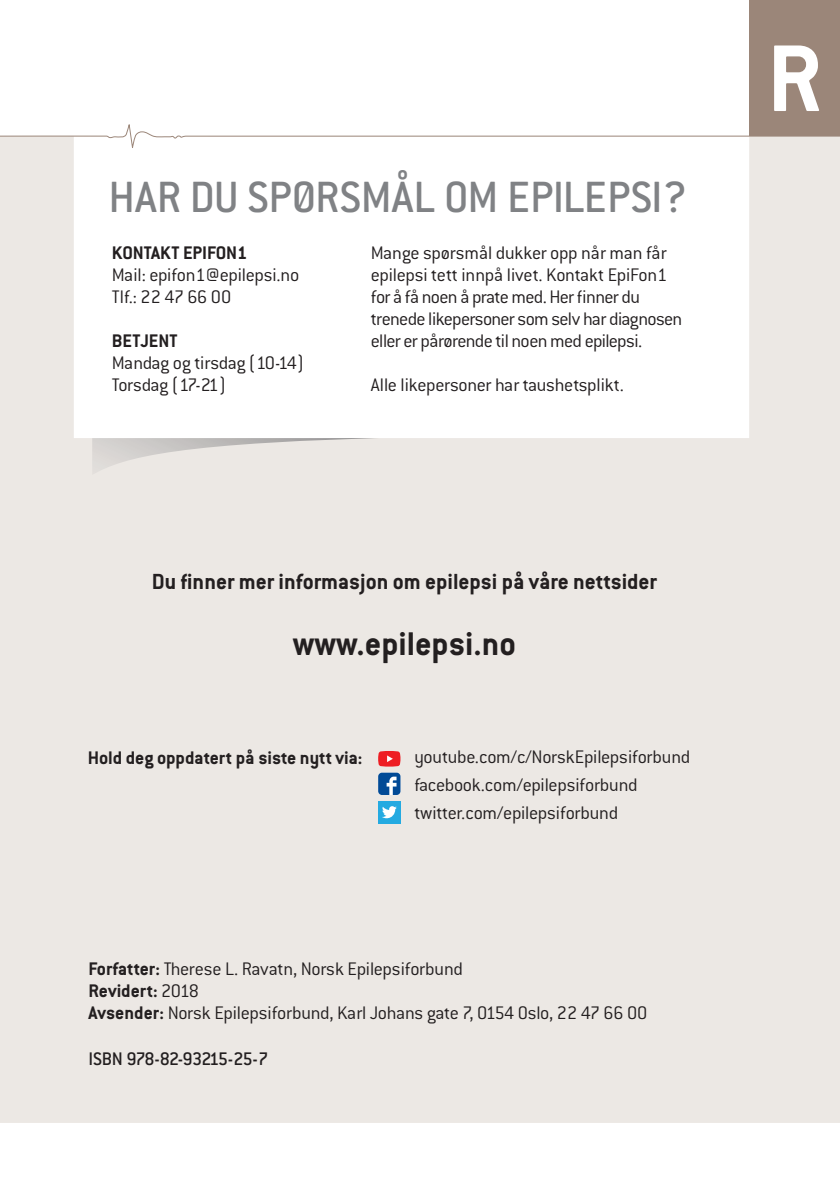
<style>
.page{position:relative;width:840px;height:1191px;background:#fff}
.page>*{position:absolute;margin:0;border:0;box-sizing:border-box;transform-origin:0 0}
.t1{font:700 104px "Conduit ITC";color:#fff}
.Har_du_spørsmål{font:500 48px "Conduit ITC";color:#808285}
.Epi_Brød{font:700 36px "Conduit ITC";color:#231f20}
.Epi_Brød-2{font:700 24px "Conduit ITC";color:#231f20}
.Epi_Brød-3{font:300 20px/22px "Conduit ITC";letter-spacing:-.02em;color:#231f20}
.Epilepsi{font:300 20px "Conduit ITC";letter-spacing:-.015em;color:#231f20}
.Epilepsi-2{font:700 20px "Conduit ITC";color:#231f20}
.Epi_sub{font:700 20px "Conduit ITC";color:#231f20}
.t2{font:500 20px "Conduit ITC";letter-spacing:-.045em;color:#231f20}
.Epi_Brød-4{font:300 20px "Conduit ITC";color:#231f20}
.Epi_Brød-5{font:700 20px "Conduit ITC";color:#231f20}
.s1{font-weight:700}
.s2{font-weight:300}
</style>
<div class="page">
<div style="left:748px;top:0;width:91px;height:136px;background:#9b8679"></div>
<div style="left:0;top:161px;width:839px;height:962px;background:#ece8e4"></div>
<svg style="left:92px;top:438px;width:326px;height:37px"></svg>
<svg style="left:74px;top:161px;width:674px;height:277px"></svg>
<svg style="left:0;top:125px;width:839px;height:36px"></svg>
<div style="left:378px;top:801px;width:22px;height:22px;background:#24aae1"></div>
<svg style="left:382px;top:806px;width:14px;height:12px"></svg>
<svg style="left:378px;top:751px;width:22px;height:15px"></svg>
<svg style="left:378px;top:772px;width:22px;height:23px"></svg>
<p class="Har_du_spørsmål" style="left:108px;top:170px;width:580px">HAR DU SPØRSMÅL OM EPILEPSI?</p>
<p class="Epi_sub" style="left:112px;top:241px;width:137px">KONTAKT EPIFON1</p>
<p class="Epi_Brød-3" style="left:112px;top:264px;width:189px">Mail: epifon1@epilepsi.no</p>
<p class="Epi_Brød-4" style="left:112px;top:286px;width:121px">Tlf.: 22 47 66 00</p>
<p class="Epi_sub" style="left:112px;top:329px;width:67px">BETJENT</p>
<p class="Epi_Brød-3" style="left:112px;top:352px;width:193px">Mandag og tirsdag (10-14)</p>
<p class="Epi_Brød-3" style="left:112px;top:374px;width:115px">Torsdag (17-21)</p>
<p class="Epi_Brød-3" style="left:370px;top:242px;width:313px">Mange spørsmål dukker opp når man får epilepsi tett innpå livet. Kontakt EpiFon1 for å få noen å prate med. Her finner du trenede likepersoner som selv har diagnosen eller er pårørende til noen med epilepsi.</p>
<p class="Epi_Brød-3" style="left:370px;top:374px;width:254px">Alle likepersoner har taushetsplikt.</p>
<p class="Epi_Brød-2" style="left:152px;top:568px;width:506px">Du finner mer informasjon om epilepsi på våre nettsider</p>
<p class="Epi_Brød" style="left:293px;top:623px;width:224px">www.epilepsi.no</p>
<p class="Epilepsi-2" style="left:88px;top:746px;width:276px">Hold deg oppdatert på siste nytt via:</p>
<p class="Epilepsi" style="left:414px;top:745px;width:277px">youtube.com/c/NorskEpilepsiforbund</p>
<p class="Epilepsi" style="left:414px;top:773px;width:225px">facebook.com/epilepsiforbund</p>
<p class="Epilepsi" style="left:414px;top:801px;width:205px">twitter.com/epilepsiforbund</p>
<p class="Epi_Brød-3" style="left:89px;top:958px;width:375px"><span class="s1">Forfatter:</span> Therese L. Ravatn, Norsk Epilepsiforbund</p>
<p class="Epi_Brød-5" style="left:89px;top:979px;width:112px">Revidert: <span class="s2">2018</span></p>
<p class="Epi_Brød-3" style="left:89px;top:1002px;width:560px"><span class="s1">Avsender:</span> Norsk Epilepsiforbund, Karl Johans gate 7, 0154 Oslo, 22 47 66 00</p>
<p class="t2" style="left:89px;top:1047px;width:181px">ISBN 978-82-93215-25-7</p>
<p class="t1" style="left:766px;top:18px;width:56px">R</p>
</div>
